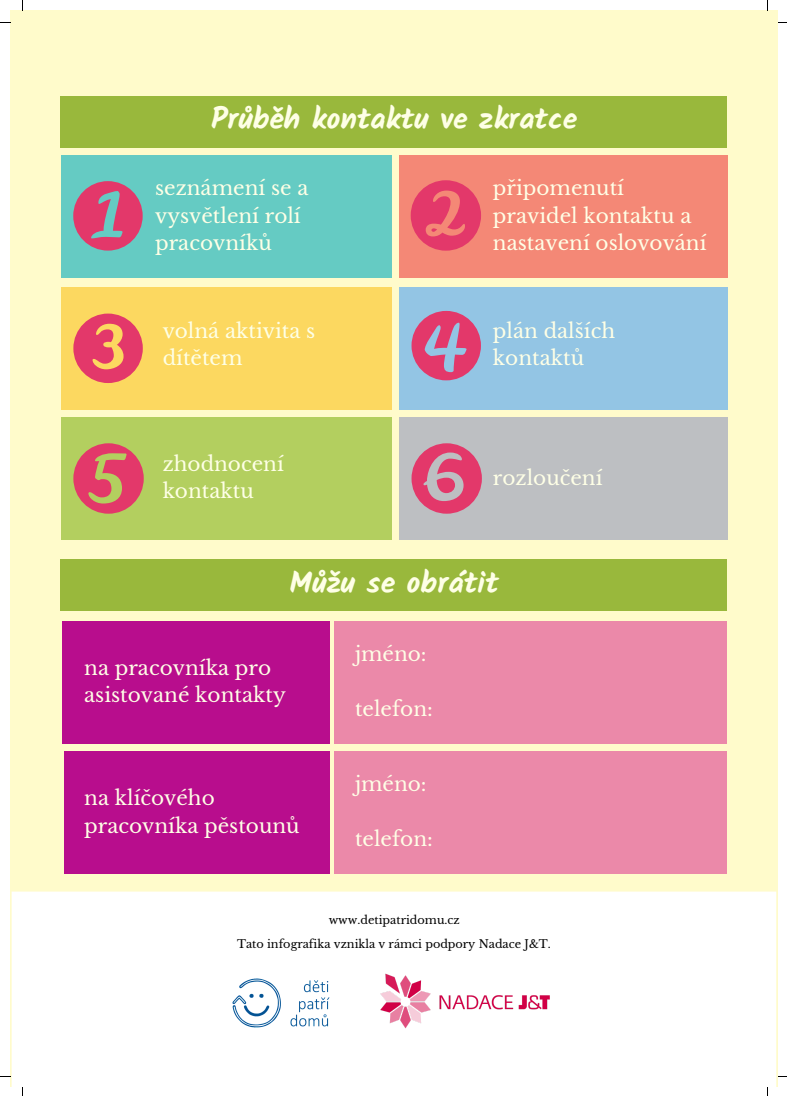
<style>
.page{position:relative;width:787px;height:1096px;background:#fff}
.page>*{position:absolute;margin:0;border:0;box-sizing:border-box;transform-origin:0 0}
.t1{font:700 30px "Kalam";color:#feffe6}
.t2{font:20px/27.2px "Libre Baskerville";color:#feffe6}
.t3{font:11.25px "Libre Baskerville";color:#000}
</style>
<div class="page">
<div style="left:10px;top:10px;width:768px;height:1076px;background:#fffbcb"></div>
<div style="left:61px;top:96px;width:666px;height:52px;background:#99b83c"></div>
<div style="left:61px;top:156px;width:331px;height:122px;background:#65cbc3"></div>
<div style="left:399px;top:156px;width:328px;height:122px;background:#f48876"></div>
<div style="left:12px;top:891px;width:764px;height:195px;background:#fff"></div>
<img style="left:370px;top:969px;width:194px;height:63px">
<img style="left:226px;top:972px;width:109px;height:61px">
<div style="left:61px;top:287px;width:331px;height:122px;background:#fcd860"></div>
<div style="left:399px;top:287px;width:328px;height:122px;background:#93c5e4"></div>
<svg style="left:73px;top:181px;width:70px;height:69px"></svg>
<svg style="left:411px;top:180px;width:70px;height:71px"></svg>
<svg style="left:73px;top:313px;width:70px;height:70px"></svg>
<svg style="left:411px;top:311px;width:70px;height:69px"></svg>
<div style="left:61px;top:417px;width:331px;height:123px;background:#b3cf5f"></div>
<svg style="left:73px;top:443px;width:71px;height:70px"></svg>
<div style="left:399px;top:417px;width:328px;height:123px;background:#bdbfc2"></div>
<svg style="left:411px;top:443px;width:71px;height:70px"></svg>
<div style="left:61px;top:559px;width:666px;height:52px;background:#99b83c"></div>
<div style="left:62px;top:621px;width:268px;height:122px;background:#b80d8d"></div>
<div style="left:335px;top:621px;width:392px;height:122px;background:#eb89a9"></div>
<div style="left:64px;top:751px;width:265px;height:123px;background:#b80d8d"></div>
<div style="left:335px;top:751px;width:392px;height:123px;background:#eb89a9"></div>
<h1 class="t1" style="left:211px;top:101px;width:368px">Průběh kontaktu ve zkratce</h1>
<p class="t2" style="left:155px;top:175px;width:155px">seznámení se a vysvětlení rolí pracovníků</p>
<p class="t2" style="left:493px;top:175px;width:215px">připomenutí pravidel kontaktu a nastavení oslovování</p>
<p class="t2" style="left:163px;top:317px;width:154px">volná aktivita s dítětem</p>
<p class="t2" style="left:493px;top:317px;width:124px">plán dalších kontaktů</p>
<p class="t2" style="left:163px;top:450px;width:123px">zhodnocení kontaktu</p>
<p class="t2" style="left:493px;top:464px;width:111px">rozloučení</p>
<h1 class="t1" style="left:290px;top:565px;width:211px">Můžu se obrátit</h1>
<p class="t2" style="left:84px;top:654px;width:203px">na pracovníka pro asistované kontakty</p>
<p class="t2" style="left:84px;top:784px;width:217px">na klíčového pracovníka pěstounů</p>
<p class="t2" style="left:355px;top:640px;width:73px">jméno:</p>
<p class="t2" style="left:355px;top:695px;width:79px">telefon:</p>
<p class="t2" style="left:355px;top:770px;width:73px">jméno:</p>
<p class="t2" style="left:355px;top:825px;width:79px">telefon:</p>
<p class="t3" style="left:329px;top:912px;width:133px">www.detipatridomu.cz</p>
<p class="t3" style="left:237px;top:937px;width:315px">Tato infografika vznikla v rámci podpory Nadace J&amp;T.</p>
</div>
